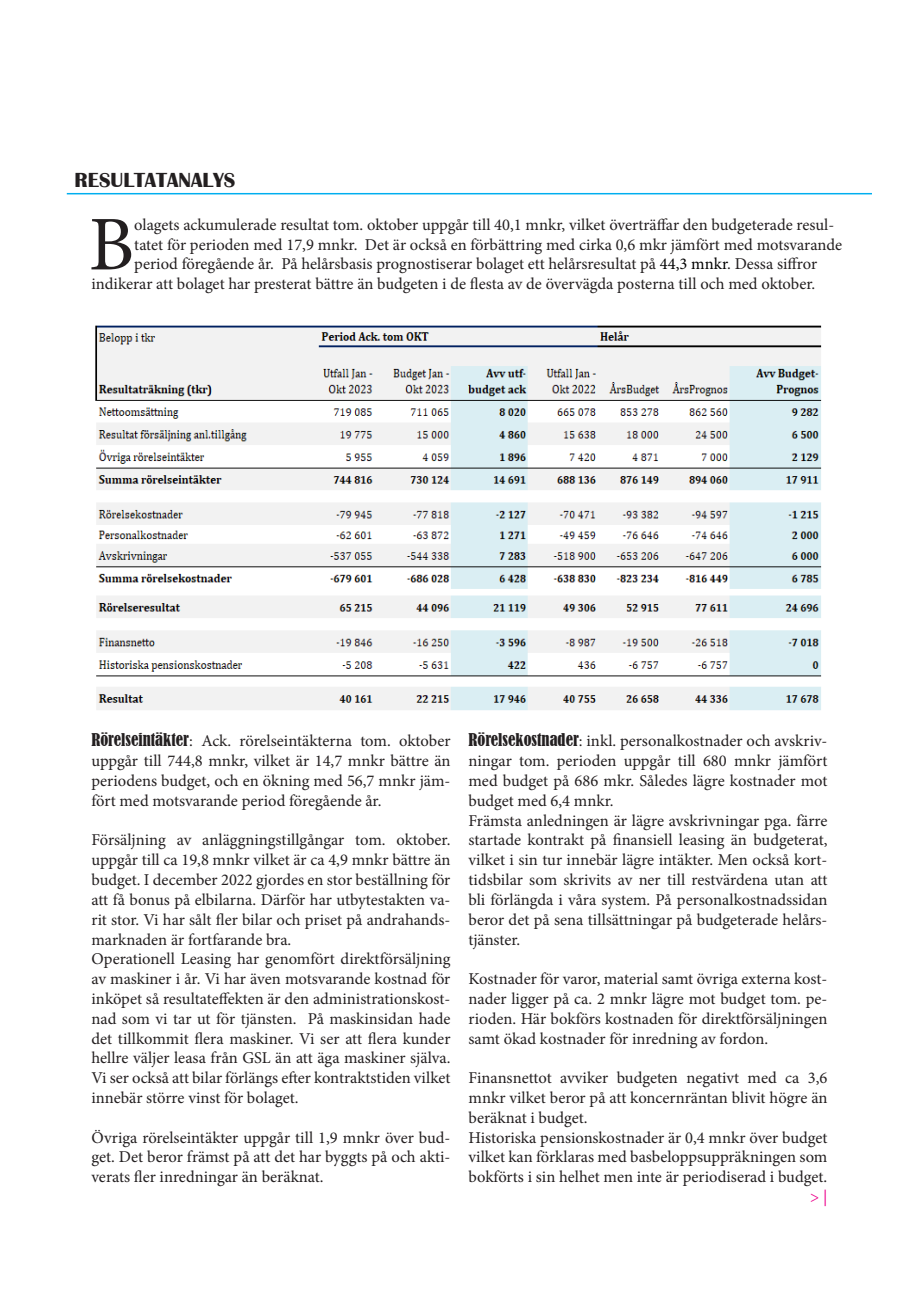
<style>
.page{position:relative;width:919px;height:1289px;background:#fff}
.page>*{position:absolute;margin:0;border:0;box-sizing:border-box;transform-origin:0 0}
.t1{font:77.4px "Minion Pro";color:#231f20}
.t2{font:700 21px "Britannic";color:#231f20}
.t3{font:16.5px/19.8px "Minion Pro";color:#231f20;text-align:justify}
.t4{font:16.5px "Minion Pro";color:#ed028c}
.s1{color:#000}
.s2{font-family:"Bernard";font-stretch:condensed}
</style>
<div class="page">
<hr style="left:67px;top:193px;width:804px;height:1px;background:#00aeef">
<img style="left:95px;top:325px;width:727px;height:385px">
<p class="t2" style="left:75px;top:168px;width:162px">RESULTATANALYS</p>
<p class="t1" style="left:89px;top:193px;width:47px">B</p>
<p class="t3" style="left:134px;top:215px;width:701px">olagets ackumulerade resultat tom. oktober uppgår till 40,1 mnkr, vilket överträffar den budgeterade resul-</p>
<p class="t3" style="left:134px;top:234px;width:709px">tatet för perioden med 17,9 mnkr. Det är också en förbättring med cirka 0,6 mkr jämfört med motsvarande</p>
<p class="t3" style="left:134px;top:254px;width:684px">period föregående år. På helårsbasis prognostiserar bolaget ett helårsresultat på <span class="s1">44,3 mnkr</span>. Dessa siffror</p>
<p class="t3" style="left:91px;top:274px;width:725px">indikerar att bolaget har presterat bättre än budgeten i de flesta av de övervägda posterna till och med oktober.</p>
<p class="t3" style="left:91px;top:731px;width:360px"><span class="s2">Rörelseintäkter</span>: Ack. rörelseintäkterna tom. oktober uppgår till 744,8 mnkr, vilket är 14,7 mnkr bättre än periodens budget, och en ökning med 56,7 mnkr jäm&shy;fört med motsvarande period föregående år.</p>
<p class="t3" style="left:91px;top:830px;width:360px">Försäljning av anläggningstillgångar tom. oktober. uppgår till ca 19,8 mnkr vilket är ca 4,9 mnkr bättre än budget. I december 2022 gjordes en stor beställning för att få bonus på elbilarna. Därför har utbytestakten va&shy;rit stor. Vi har sålt fler bilar och priset på andrahands&shy;marknaden är fortfarande bra.</p>
<p class="t3" style="left:91px;top:949px;width:360px">Operationell Leasing har genomfört direktförsäljning av maskiner i år. Vi har även motsvarande kostnad för inköpet så resultateffekten är den administrationskost&shy;nad som vi tar ut för tjänsten. På maskinsidan hade det tillkommit flera maskiner. Vi ser att flera kunder hellre väljer leasa från GSL än att äga maskiner själva.<br>Vi ser också att bilar förlängs efter kontraktstiden vilket innebär större vinst för bolaget.</p>
<p class="t3" style="left:91px;top:1127px;width:360px">Övriga rörelseintäkter uppgår till 1,9 mnkr över bud&shy;get. Det beror främst på att det har byggts på och akti&shy;verats fler inredningar än beräknat.</p>
<p class="t3" style="left:468px;top:731px;width:360px"><span class="s2">Rörelsekostnader</span>: inkl. personalkostnader och avskriv&shy;ningar tom. perioden uppgår till 680 mnkr jämfört med budget på 686 mkr. Således lägre kostnader mot budget med 6,4 mnkr.</p>
<p class="t3" style="left:468px;top:810px;width:360px">Främsta anledningen är lägre avskrivningar pga. färre startade kontrakt på finansiell leasing än budgeterat, vilket i sin tur innebär lägre intäkter. Men också kort&shy;tidsbilar som skrivits av ner till restvärdena utan att bli förlängda i våra system. På personalkostnadssidan beror det på sena tillsättningar på budgeterade helårs&shy;tjänster.</p>
<p class="t3" style="left:468px;top:969px;width:360px">Kostnader för varor, material samt övriga externa kost&shy;nader ligger på ca. 2 mnkr lägre mot budget tom. pe&shy;rioden. Här bokförs kostnaden för direktförsäljningen samt ökad kostnader för inredning av fordon.</p>
<p class="t3" style="left:468px;top:1068px;width:360px">Finansnettot avviker budgeten negativt med ca 3,6 mnkr vilket beror på att koncernräntan blivit högre än beräknat i budget.</p>
<p class="t3" style="left:468px;top:1127px;width:360px">Historiska pensionskostnader är 0,4 mnkr över budget vilket kan förklaras med basbeloppsuppräkningen som bokförts i sin helhet men inte är periodiserad i budget.</p>
<p class="t4" style="left:810px;top:1185px;width:19px">&gt; |</p>
</div>
